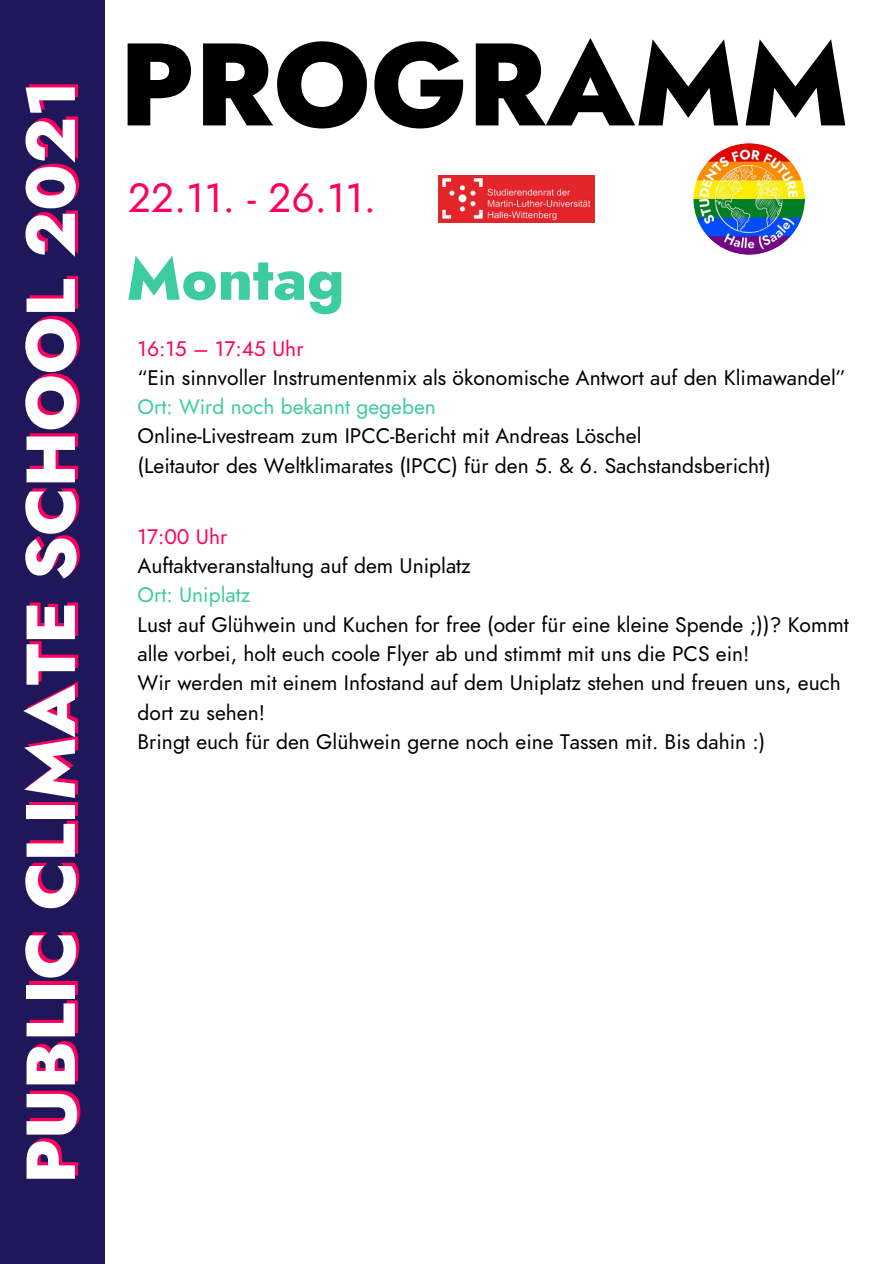
<style>
.page{position:relative;width:894px;height:1264px;background:#fff}
.page>*{position:absolute;margin:0;border:0;box-sizing:border-box;transform-origin:0 0}
.t1{font:800 117.15px "Jost";color:#000}
.t2{font:800 69px "Jost";color:#fff}
.t3{font:800 60px "Jost";color:#3dcc9f}
.t4{font:40.8px "Jost";color:#ff005c}
.t5{font:21px/29.2px "Jost";color:#000}
.t6{font:21px "Jost";color:#3dcc9f}
.t7{font:21px "Jost";color:#ff005c}
</style>
<div class="page">
<div style="left:0;top:0;width:105px;height:1263px;background:#20175a"></div>
<img style="left:438px;top:175px;width:156px;height:48px">
<img style="left:693px;top:143px;width:111px;height:112px;border-radius:50%">
<p class="t2" style="left:4px;top:1183px;width:1104px;rotate:-90deg">PUBLIC CLIMATE SCHOOL 2021</p>
<p class="t1" style="left:119px;top:5px;width:731px">PROGRAMM</p>
<p class="t4" style="left:128px;top:170px;width:250px">22.11. - 26.11.</p>
<p class="t3" style="left:126px;top:238px;width:219px">Montag</p>
<p class="t7" style="left:137px;top:334px;width:167px">16:15 – 17:45 Uhr</p>
<p class="t5" style="left:137px;top:363px;width:709px">“Ein sinnvoller Instrumentenmix als ökonomische Antwort auf den Klimawandel”</p>
<p class="t6" style="left:137px;top:392px;width:300px">Ort: Wird noch bekannt gegeben</p>
<p class="t5" style="left:137px;top:421px;width:505px">Online-Livestream zum IPCC-Bericht mit Andreas Löschel</p>
<p class="t5" style="left:137px;top:451px;width:634px">(Leitautor des Weltklimarates (IPCC) für den 5. &amp; 6. Sachstandsbericht)</p>
<p class="t7" style="left:137px;top:522px;width:91px">17:00 Uhr</p>
<p class="t5" style="left:137px;top:551px;width:335px">Auftaktveranstaltung auf dem Uniplatz</p>
<p class="t6" style="left:137px;top:580px;width:114px">Ort: Uniplatz</p>
<p class="t5" style="left:137px;top:610px;width:712px">Lust auf Glühwein und Kuchen for free (oder für eine kleine Spende ;))? Kommt alle vorbei, holt euch coole Flyer ab und stimmt mit uns die PCS ein!</p>
<p class="t5" style="left:137px;top:668px;width:704px">Wir werden mit einem Infostand auf dem Uniplatz stehen und freuen uns, euch dort zu sehen!</p>
<p class="t5" style="left:137px;top:727px;width:629px">Bringt euch für den Glühwein gerne noch eine Tassen mit. Bis dahin :)</p>
</div>
